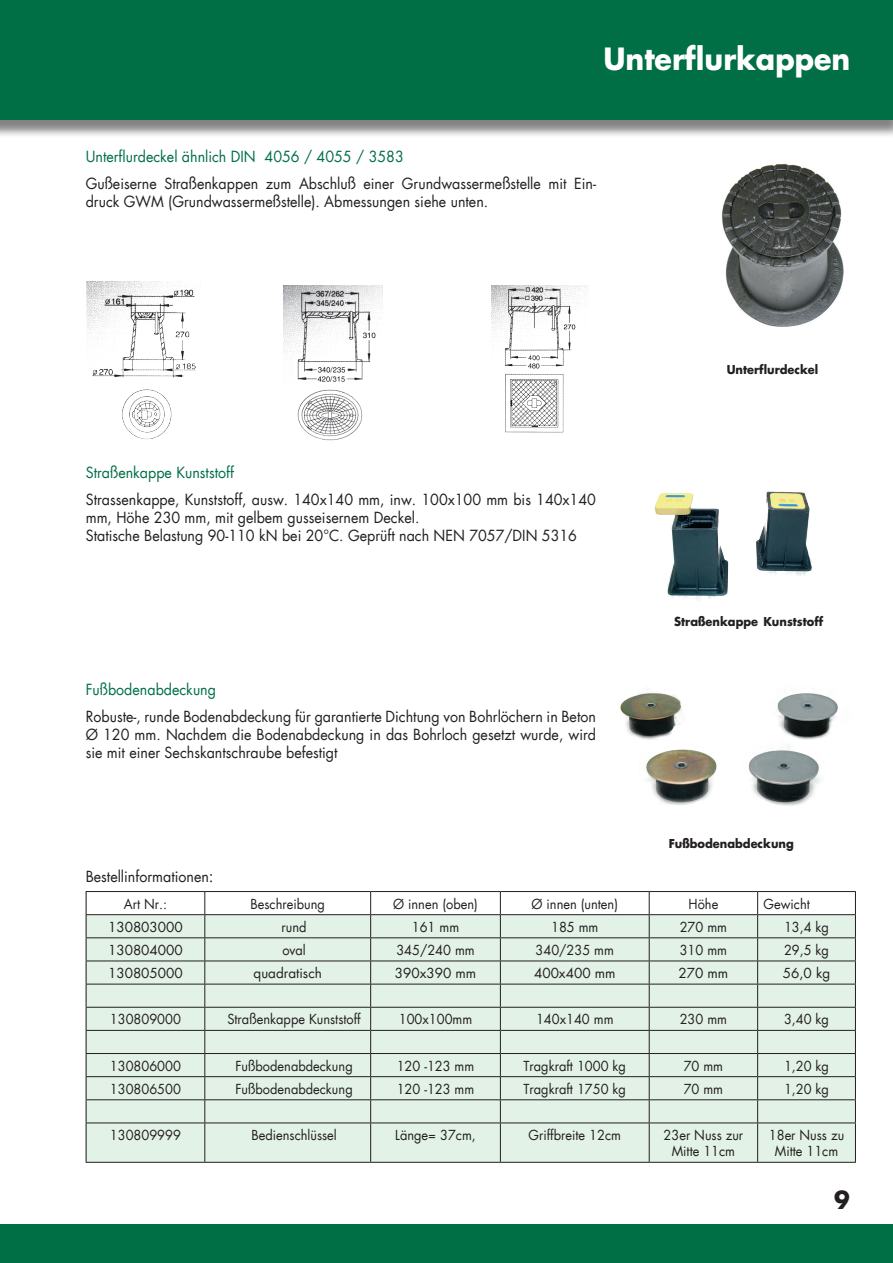
<style>
.page{position:relative;width:893px;height:1263px;background:#fff}
.page>*{position:absolute;margin:0;border:0;box-sizing:border-box;transform-origin:0 0}
.Head{font:700 30px "Futura";color:#fff;scale:.95 1}
.t1{font:700 24px "Futura";color:#231f20;scale:.95 1}
.allg__Text{font:15px/18px "Futura";color:#231f20;scale:.95 1}
.allg__Text-2{font:15px "Futura";color:#016f45;scale:.95 1}
.allg__Text-3{font:13.5px/16.2px "Futura";color:#231f20;text-align:center;scale:.95 1}
.allg__Text-4{font:13.5px "Futura";color:#231f20}
.Best_Nr{font:700 12px "Futura";color:#231f20;scale:.95 1}
.s1{font-size:16.5px}
</style>
<div class="page">
<div style="left:0;top:1225px;width:893px;height:38px;background:#016f45"></div>
<div style="left:0;top:2px;width:893px;height:136px;background:#231f20;opacity:.34"></div>
<div style="left:0;top:0;width:893px;height:119px;background:#016f45"></div>
<img style="left:722px;top:163px;width:122px;height:164px">
<img style="left:620px;top:692px;width:218px;height:114px">
<img style="left:654px;top:491px;width:158px;height:110px">
<img style="left:86px;top:281px;width:115px;height:159px">
<img style="left:283px;top:285px;width:100px;height:156px">
<img style="left:492px;top:285px;width:95px;height:148px">
<div style="left:86px;top:891px;width:770px;height:272px;background:#e3f2e7"></div>
<svg style="left:86px;top:891px;width:770px;height:231px"></svg>
<hr style="left:86px;top:1122px;width:119px;height:1px;background:#231f20">
<hr style="left:86px;top:1123px;width:1px;height:39px;background:#231f20">
<hr style="left:205px;top:1122px;width:166px;height:1px;background:#231f20">
<hr style="left:204px;top:1123px;width:1px;height:39px;background:#231f20">
<hr style="left:371px;top:1122px;width:129px;height:1px;background:#231f20">
<hr style="left:370px;top:1123px;width:1px;height:39px;background:#231f20">
<hr style="left:500px;top:1122px;width:149px;height:1px;background:#231f20">
<hr style="left:500px;top:1123px;width:1px;height:39px;background:#231f20">
<hr style="left:649px;top:1122px;width:109px;height:1px;background:#231f20">
<hr style="left:649px;top:1123px;width:1px;height:39px;background:#231f20">
<hr style="left:758px;top:1122px;width:98px;height:1px;background:#231f20">
<hr style="left:757px;top:1123px;width:1px;height:39px;background:#231f20">
<hr style="left:855px;top:1123px;width:1px;height:39px;background:#231f20">
<hr style="left:86px;top:1162px;width:119px;height:1px;background:#231f20">
<hr style="left:205px;top:1162px;width:166px;height:1px;background:#231f20">
<hr style="left:371px;top:1162px;width:129px;height:1px;background:#231f20">
<hr style="left:500px;top:1162px;width:149px;height:1px;background:#231f20">
<hr style="left:649px;top:1162px;width:109px;height:1px;background:#231f20">
<hr style="left:758px;top:1162px;width:98px;height:1px;background:#231f20">
<p class="Head" style="left:603px;top:38px;width:262px">Unterflurkappen</p>
<p class="allg__Text-2" style="left:86px;top:147px;width:336px">Unterflurdeckel ähnlich DIN 4056 / 4055 / 3583</p>
<p class="allg__Text" style="left:86px;top:175px;width:539px">Gußeiserne Straßenkappen zum Abschluß einer Grundwassermeßstelle mit Ein&shy;druck GWM (Grundwassermeßstelle). Abmessungen siehe unten.</p>
<p class="allg__Text-2" style="left:86px;top:463px;width:158px">Straßenkappe Kunststoff</p>
<p class="allg__Text" style="left:86px;top:491px;width:539px">Strassenkappe, Kunststoff, ausw. 140x140 mm, inw. 100x100 mm bis 140x140 mm, Höhe 230 mm, mit gelbem gusseisernem Deckel.</p>
<p class="allg__Text" style="left:86px;top:527px;width:519px">Statische Belastung 90-110 kN bei 20°C. Geprüft nach NEN 7057/DIN 5316</p>
<p class="allg__Text-2" style="left:86px;top:680px;width:139px">Fußbodenabdeckung</p>
<p class="allg__Text" style="left:86px;top:708px;width:539px;text-align:justify">Robuste-, runde Bodenabdeckung für garantierte Dichtung von Bohrlöchern in Beton Ø 120 mm. Nachdem die Bodenabdeckung in das Bohrloch gesetzt wurde, wird sie mit einer Sechskantschraube befestigt</p>
<p class="Best_Nr" style="left:727px;top:362px;width:98px">Unterflurdeckel</p>
<p class="Best_Nr" style="left:674px;top:613px;width:159px">Straßenkappe Kunststoff</p>
<p class="Best_Nr" style="left:669px;top:835px;width:133px">Fußbodenabdeckung</p>
<p class="allg__Text" style="left:86px;top:868px;width:136px">Bestellinformationen<span class="s1">:</span></p>
<p class="allg__Text-3" style="left:124px;top:896px;width:47px">Art Nr.:</p>
<p class="allg__Text-3" style="left:251px;top:896px;width:80px">Beschreibung</p>
<p class="allg__Text-3" style="left:393px;top:896px;width:91px">Ø innen (oben)</p>
<p class="allg__Text-3" style="left:532px;top:896px;width:93px">Ø innen (unten)</p>
<p class="allg__Text-3" style="left:688px;top:896px;width:33px">Höhe</p>
<p class="allg__Text-3" style="left:764px;top:896px;width:50px">Gewicht</p>
<p class="allg__Text-4" style="left:108px;top:918px;width:76px">130803000</p>
<p class="allg__Text-3" style="left:282px;top:919px;width:28px">rund</p>
<p class="allg__Text-3" style="left:412px;top:919px;width:51px">161 mm</p>
<p class="allg__Text-3" style="left:551px;top:919px;width:51px">185 mm</p>
<p class="allg__Text-3" style="left:680px;top:919px;width:51px">270 mm</p>
<p class="allg__Text-3" style="left:784px;top:919px;width:49px">13,4 kg</p>
<p class="allg__Text-4" style="left:108px;top:941px;width:76px">130804000</p>
<p class="allg__Text-3" style="left:282px;top:942px;width:26px">oval</p>
<p class="allg__Text-3" style="left:396px;top:942px;width:84px">345/240 mm</p>
<p class="allg__Text-3" style="left:536px;top:942px;width:84px">340/235 mm</p>
<p class="allg__Text-3" style="left:680px;top:942px;width:51px">310 mm</p>
<p class="allg__Text-3" style="left:784px;top:942px;width:49px">29,5 kg</p>
<p class="allg__Text-4" style="left:108px;top:964px;width:76px">130805000</p>
<p class="allg__Text-4" style="left:254px;top:964px;width:70px">quadratisch</p>
<p class="allg__Text-4" style="left:395px;top:964px;width:83px">390x390 mm</p>
<p class="allg__Text-4" style="left:534px;top:964px;width:83px">400x400 mm</p>
<p class="allg__Text-4" style="left:678px;top:964px;width:51px">270 mm</p>
<p class="allg__Text-4" style="left:783px;top:964px;width:49px">56,0 kg</p>
<p class="allg__Text-3" style="left:110px;top:1011px;width:76px">130809000</p>
<p class="allg__Text-3" style="left:227px;top:1011px;width:142px">Straßenkappe Kunststoff</p>
<p class="allg__Text-3" style="left:399px;top:1011px;width:79px">100x100mm</p>
<p class="allg__Text-3" style="left:536px;top:1011px;width:83px">140x140 mm</p>
<p class="allg__Text-3" style="left:680px;top:1011px;width:51px">230 mm</p>
<p class="allg__Text-3" style="left:784px;top:1011px;width:49px">3,40 kg</p>
<p class="allg__Text-3" style="left:110px;top:1058px;width:76px">130806000</p>
<p class="allg__Text-3" style="left:235px;top:1058px;width:125px">Fußbodenabdeckung</p>
<p class="allg__Text-3" style="left:397px;top:1058px;width:83px">120 -123 mm</p>
<p class="allg__Text-3" style="left:524px;top:1058px;width:109px">Tragkraft 1000 kg</p>
<p class="allg__Text-3" style="left:684px;top:1058px;width:43px">70 mm</p>
<p class="allg__Text-3" style="left:784px;top:1058px;width:49px">1,20 kg</p>
<p class="allg__Text-3" style="left:110px;top:1081px;width:76px">130806500</p>
<p class="allg__Text-3" style="left:235px;top:1081px;width:125px">Fußbodenabdeckung</p>
<p class="allg__Text-3" style="left:397px;top:1081px;width:83px">120 -123 mm</p>
<p class="allg__Text-3" style="left:524px;top:1081px;width:109px">Tragkraft 1750 kg</p>
<p class="allg__Text-3" style="left:684px;top:1081px;width:43px">70 mm</p>
<p class="allg__Text-3" style="left:784px;top:1081px;width:49px">1,20 kg</p>
<p class="allg__Text-3" style="left:110px;top:1127px;width:76px">130809999</p>
<p class="allg__Text-3" style="left:251px;top:1127px;width:91px">Bedienschlüssel</p>
<p class="allg__Text-3" style="left:395px;top:1127px;width:86px">Länge= 37cm,</p>
<p class="allg__Text-3" style="left:529px;top:1127px;width:99px">Griffbreite 12cm</p>
<p class="allg__Text-3" style="left:664px;top:1127px;width:85px">23er Nuss zur<br>Mitte 11cm</p>
<p class="allg__Text-3" style="left:769px;top:1127px;width:81px">18er Nuss zu<br>Mitte 11cm</p>
<h2 class="t1" style="left:834px;top:1183px;width:18px">9</h2>
</div>
